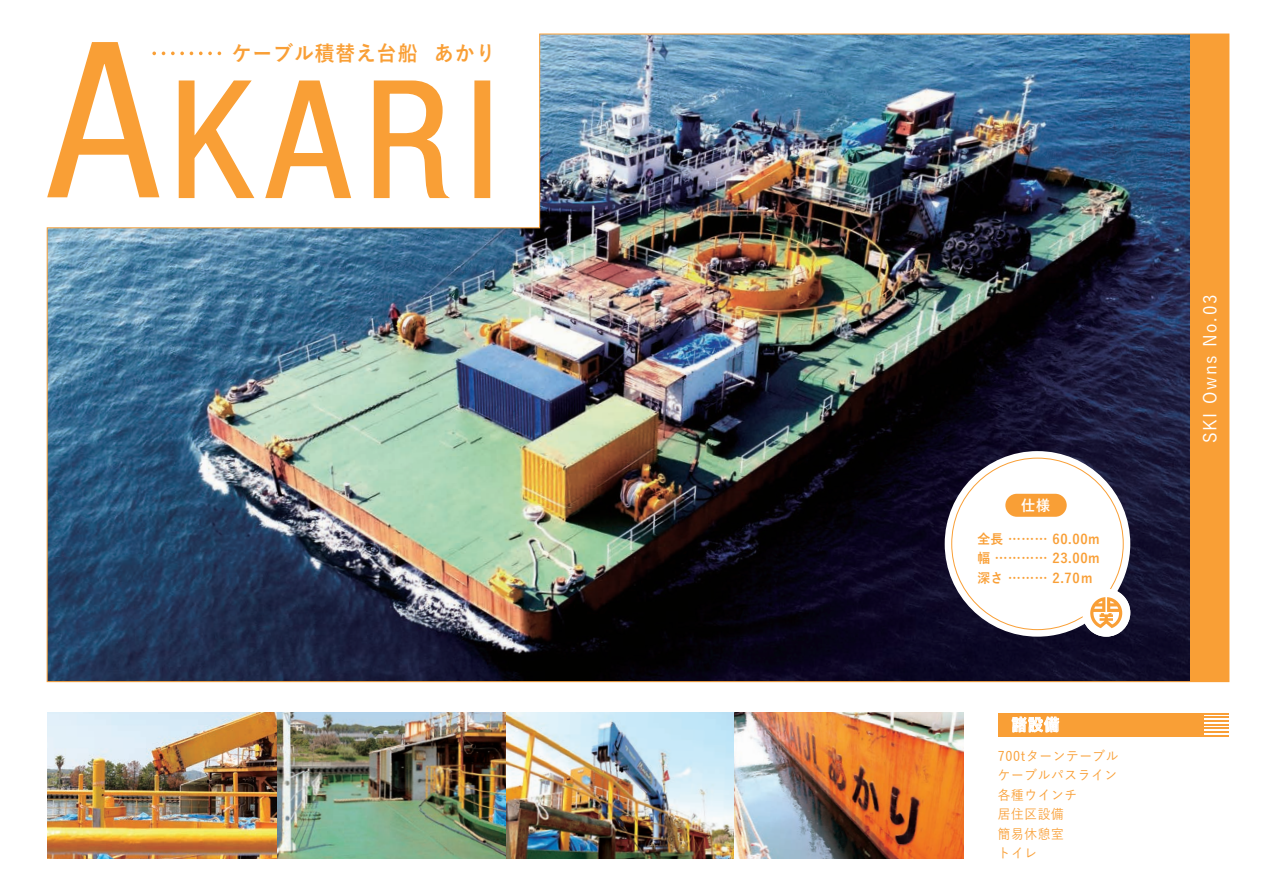
<style>
.page{position:relative;width:1263px;height:893px;background:#fff}
.page>*{position:absolute;margin:0;border:0;box-sizing:border-box;transform-origin:0 0}
.t1{font:700 21px "Yu Go";letter-spacing:.05em;color:#f99f36;scale:.94 1}
.t2{font:500 18px "Yu Go";letter-spacing:.1em;color:#fff;scale:.94 1}
.t3{font:700 16.5px "Yu Go";color:#fff;scale:.94 1}
.t4{font:700 15px "Yu Go";color:#fff;scale:.94 1}
.t5{font:500 13.5px/19.5px "Yu Go";letter-spacing:.05em;color:#f99f36;scale:.94 1}
.t6{font:700 13.5px/19.5px "Yu Go";letter-spacing:.05em;color:#f99f36;text-align:justify;scale:.94 1}
</style>
<div class="page">
<div style="left:998px;top:713px;width:205px;height:23px;background:#f99f36"></div>
<svg style="left:1012px;top:717px;width:47px;height:15px"></svg>
<svg style="left:1203px;top:713px;width:26px;height:1px"></svg>
<hr style="left:1203px;top:716px;width:26px;height:2px;background:#f99f36">
<hr style="left:1203px;top:720px;width:26px;height:2px;background:#f99f36">
<svg style="left:1203px;top:724px;width:26px;height:1px"></svg>
<hr style="left:1203px;top:727px;width:26px;height:2px;background:#f99f36">
<hr style="left:1203px;top:731px;width:26px;height:2px;background:#f99f36">
<svg style="left:1203px;top:735px;width:26px;height:1px"></svg>
<img style="left:47px;top:713px;width:917px;height:146px">
<img style="left:46px;top:33px;width:1184px;height:649px">
<h1 class="t1" style="left:232px;top:41px;width:282px">ケーブル積替え台船 あかり</h1>
<p class="t4" style="left:1021px;top:497px;width:32px">仕様</p>
<p class="t6" style="left:977px;top:530px;width:132px">全長 ……… 60.00m幅 ………… 23.00m深さ ……… 2.70ｍ</p>
<p class="t3" style="left:1011px;top:715px;width:53px">諸設備</p>
<p class="t5" style="left:998px;top:745px;width:130px">700tターンテーブルケーブルパスライン各種ウインチ<br>居住区設備<br>簡易休憩室<br>トイレ</p>
<h2 class="t2" style="left:1193px;top:443px;width:159px;rotate:-90deg">SKI Owns No.03</h2>
</div>
